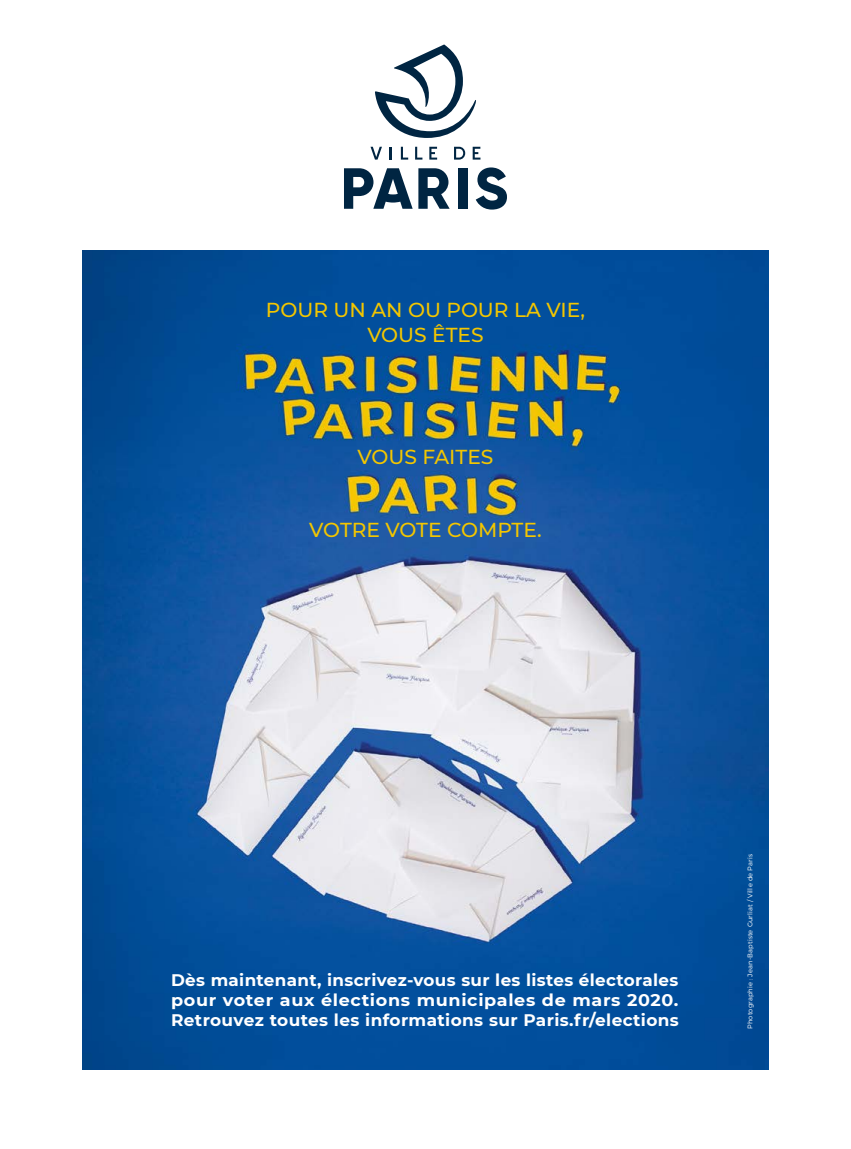
<style>
.page{position:relative;width:851px;height:1149px;background:#fff}
.page>*{position:absolute;margin:0;border:0;box-sizing:border-box;transform-origin:0 0}
.t1{font:500 20.25px/25px "Montserrat";color:#f3c600;text-align:center}
.t2{font:700 16.65px/20.1px "Montserrat";letter-spacing:.025em;color:#fff;text-align:justify}
.t3{font:300 6.75px "Montserrat";letter-spacing:.02em;color:#fff}
</style>
<div class="page">
<img style="left:82px;top:250px;width:686px;height:819px">
<div style="left:458px;top:168px;width:9px;height:41px;background:#002542"></div>
<svg style="left:418px;top:168px;width:31px;height:41px"></svg>
<svg style="left:344px;top:168px;width:68px;height:41px"></svg>
<svg style="left:475px;top:167px;width:32px;height:42px"></svg>
<svg style="left:370px;top:147px;width:12px;height:12px"></svg>
<svg style="left:389px;top:147px;width:2px;height:12px"></svg>
<svg style="left:401px;top:147px;width:7px;height:12px"></svg>
<svg style="left:415px;top:147px;width:7px;height:12px"></svg>
<svg style="left:454px;top:147px;width:11px;height:12px"></svg>
<svg style="left:472px;top:147px;width:8px;height:12px"></svg>
<svg style="left:429px;top:147px;width:8px;height:12px"></svg>
<svg style="left:375px;top:44px;width:101px;height:94px"></svg>
<p class="t1" style="left:266px;top:296px;width:320px">POUR UN AN OU POUR LA VIE,<br>VOUS ÊTES</p>
<p class="t1" style="left:357px;top:443px;width:137px">VOUS FAITES</p>
<p class="t1" style="left:309px;top:516px;width:234px">VOTRE VOTE COMPTE.</p>
<p class="t2" style="left:171px;top:968px;width:509px">Dès maintenant, inscrivez-vous sur les listes électorales pour voter aux élections municipales de mars 2020.<br>Retrouvez toutes les informations sur Paris.fr/elections</p>
<p class="t3" style="left:746px;top:1028px;width:176px;rotate:-90deg">Photographie : Jean-Baptiste Gurliat / Ville de Paris</p>
</div>
